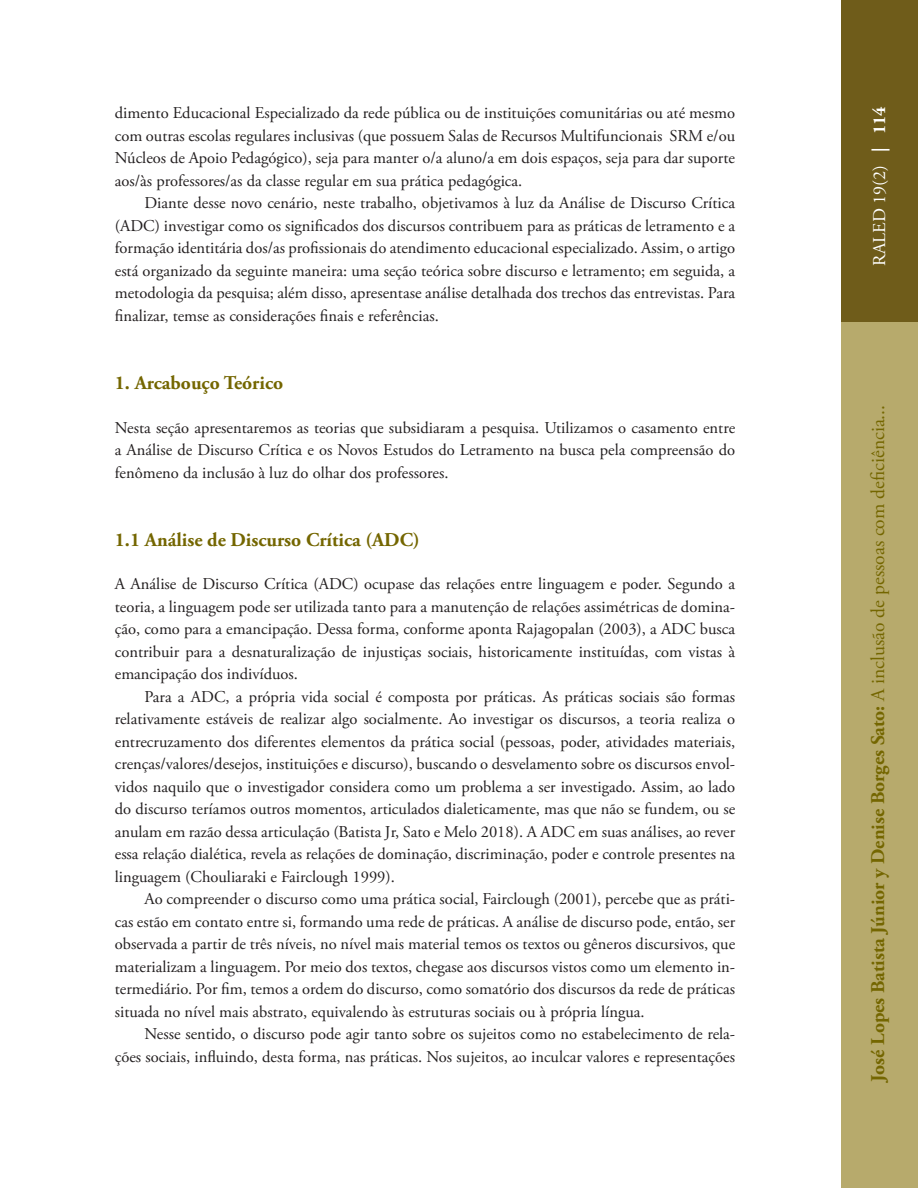
<style>
.page{position:relative;width:918px;height:1188px;background:#fff}
.page>*{position:absolute;margin:0;border:0;box-sizing:border-box;transform-origin:0 0}
.Titulos{font:700 19.5px "Adobe Garamond Pro";color:#746600}
.t1{font:18px "Adobe Garamond Pro";color:#fff}
.Textos{font:16.5px/22.5px "Adobe Garamond Pro";color:#231f20;text-align:justify}
.TextoPrimero{font:16.5px/22.5px "Adobe Garamond Pro";color:#231f20;text-align:justify}
.s1{font-weight:700}
.s2{font-weight:400}
</style>
<div class="page">
<div style="left:841px;top:0;width:77px;height:1188px;background:#b7aa6c"></div>
<div style="left:841px;top:0;width:77px;height:322px;background:#6f5c1a"></div>
<p class="Textos" style="left:115px;top:102px;width:622px">dimento Educacional Especializado da rede pública ou de instituições comunitárias ou até mesmo com outras escolas regulares inclusivas (que possuem Salas de Recursos Multifuncionais SRM e/ou Núcleos de Apoio Pedagógico), seja para manter o/a aluno/a em dois espaços, seja para dar suporte aos/às professores/as da classe regular em sua prática pedagógica.</p>
<p class="Textos" style="left:115px;top:192px;width:622px;text-indent:30px">Diante desse novo cenário, neste trabalho, objetivamos à luz da Análise de Discurso Crítica (ADC) investigar como os significados dos discursos contribuem para as práticas de letramento e a formação identitária dos/as profissionais do atendimento educacional especializado. Assim, o artigo está organizado da seguinte maneira: uma seção teórica sobre discurso e letramento; em seguida, a metodologia da pesquisa; além disso, apresentase análise detalhada dos trechos das entrevistas. Para finalizar, temse as considerações finais e referências.</p>
<p class="Titulos" style="left:115px;top:371px;width:170px">1. Arcabouço Teórico</p>
<p class="TextoPrimero" style="left:115px;top:417px;width:622px">Nesta seção apresentaremos as teorias que subsidiaram a pesquisa. Utilizamos o casamento entre a Análise de Discurso Crítica e os Novos Estudos do Letramento na busca pela compreensão do fenômeno da inclusão à luz do olhar dos professores.</p>
<p class="Titulos" style="left:115px;top:528px;width:306px">1.1 Análise de Discurso Crítica (ADC)</p>
<p class="TextoPrimero" style="left:115px;top:573px;width:622px">A Análise de Discurso Crítica (ADC) ocupase das relações entre linguagem e poder. Segundo a teoria, a linguagem pode ser utilizada tanto para a manutenção de relações assimétricas de domina&shy;ção, como para a emancipação. Dessa forma, conforme aponta Rajagopalan (2003), a ADC busca contribuir para a desnaturalização de injustiças sociais, historicamente instituídas, com vistas à emancipação dos indivíduos.</p>
<p class="Textos" style="left:115px;top:686px;width:622px;text-indent:30px">Para a ADC, a própria vida social é composta por práticas. As práticas sociais são formas relativamente estáveis de realizar algo socialmente. Ao investigar os discursos, a teoria realiza o entrecruzamento dos diferentes elementos da prática social (pessoas, poder, atividades materiais, crenças/valores/desejos, instituições e discurso), buscando o desvelamento sobre os discursos envol&shy;vidos naquilo que o investigador considera como um problema a ser investigado. Assim, ao lado do discurso teríamos outros momentos, articulados dialeticamente, mas que não se fundem, ou se anulam em razão dessa articulação (Batista Jr, Sato e Melo 2018). A ADC em suas análises, ao rever essa relação dialética, revela as relações de dominação, discriminação, poder e controle presentes na linguagem (Chouliaraki e Fairclough 1999).</p>
<p class="Textos" style="left:115px;top:888px;width:622px;text-indent:30px">Ao compreender o discurso como uma prática social, Fairclough (2001), percebe que as práti&shy;cas estão em contato entre si, formando uma rede de práticas. A análise de discurso pode, então, ser observada a partir de três níveis, no nível mais material temos os textos ou gêneros discursivos, que materializam a linguagem. Por meio dos textos, chegase aos discursos vistos como um elemento in&shy;termediário. Por fim, temos a ordem do discurso, como somatório dos discursos da rede de práticas situada no nível mais abstrato, equivalendo às estruturas sociais ou à própria língua.</p>
<p class="Textos" style="left:115px;top:1023px;width:622px;text-align:right">Nesse sentido, o discurso pode agir tanto sobre os sujeitos como no estabelecimento de rela&shy;ções sociais, influindo, desta forma, nas práticas. Nos sujeitos, ao inculcar valores e representações</p>
<p class="t1" style="left:869px;top:266px;width:161px;rotate:-90deg">RALED 19(2) <span class="s1">| 114</span></p>
<p class="Titulos" style="left:867px;top:1082px;width:678px;rotate:-90deg">José Lopes Batista Júnior y Denise Borges Sato: <span class="s2">A inclusão de pessoas com deficiência...</span></p>
</div>
